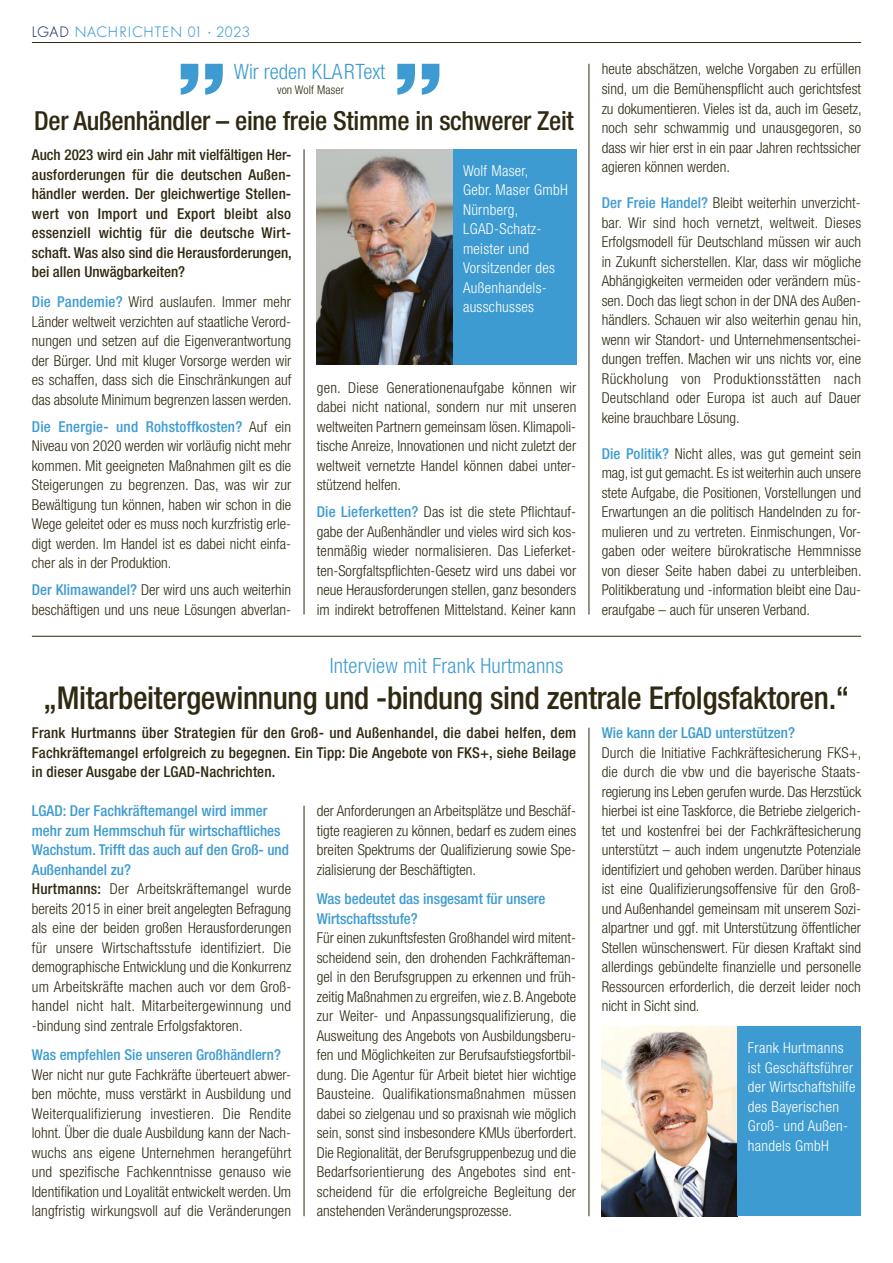
<style>
.page{position:relative;width:893px;height:1263px;background:#fff}
.page>*{position:absolute;margin:0;border:0;box-sizing:border-box;transform-origin:0 0}
.t1{font:800 expanded 78.6px "Helvetica Neue LT Std";color:#3d9bd1}
.t2{font:500 condensed 31.5px "Helvetica Neue LT Std";letter-spacing:-.01em;color:#2f2912}
.t3{font:500 condensed 26.25px "Helvetica Neue LT Std";letter-spacing:-.01em;color:#2f2912}
.t4{font:300 condensed 21.15px "Helvetica Neue LT Std";color:#3d9bd1}
.t5{font:300 condensed 21px "Helvetica Neue LT Std";letter-spacing:.01em;color:#3d9bd1}
.t6{font:300 condensed 15px/19.5px "Helvetica Neue LT Std";color:#2f2912;text-align:justify}
.t7{font:500 condensed 15px/19.5px "Helvetica Neue LT Std";color:#2f2912;text-align:justify}
.t8{font:300 condensed 15px/19.5px "Helvetica Neue LT Std";letter-spacing:.02em;color:#fff}
.t9{font:500 condensed 15px/19.5px "Helvetica Neue LT Std";color:#3d9bd1}
.t10{font:300 15px "Futura BQ";letter-spacing:.05em;color:#3d9bd1}
.t11{font:300 condensed 12px "Helvetica Neue LT Std";letter-spacing:.01em;color:#2f2912}
.s1{color:#2a3d67}
.s2{font-weight:500;color:#3d9bd1}
.s3{font-weight:500}
</style>
<div class="page">
<hr style="left:32px;top:42px;width:829px;height:1px;background:#2f2912">
<img style="left:602px;top:1027px;width:136px;height:189px">
<hr style="left:589px;top:64px;width:1px;height:550px;background:#2f2912">
<hr style="left:32px;top:636px;width:829px;height:1px;background:#2f2912">
<hr style="left:589px;top:728px;width:1px;height:488px;background:#2f2912">
<hr style="left:304px;top:806px;width:1px;height:410px;background:#2f2912">
<hr style="left:304px;top:149px;width:1px;height:465px;background:#2f2912">
<img style="left:317px;top:149px;width:136px;height:216px">
<div style="left:453px;top:149px;width:123px;height:216px;background:#3d9bd1"></div>
<div style="left:738px;top:1026px;width:123px;height:190px;background:#3d9bd1"></div>
<p class="t10" style="left:32px;top:23px;width:219px"><span class="s1">LGAD</span> NACHRICHTEN 01 · 2023</p>
<h1 class="t1" style="left:176px;top:41px;width:54px">”</h1>
<h3 class="t4" style="left:234px;top:59px;width:153px">Wir reden KLARText</h3>
<p class="t11" style="left:277px;top:83px;width:68px">von Wolf Maser</p>
<h1 class="t1" style="left:392px;top:41px;width:54px">”</h1>
<h3 class="t3" style="left:34px;top:105px;width:541px">Der Außenhändler – eine freie Stimme in schwerer Zeit</h3>
<p class="t7" style="left:32px;top:145px;width:261px">Auch 2023 wird ein Jahr mit vielfältigen Her&shy;ausforderungen für die deutschen Außen&shy;händler werden. Der gleichwertige Stellen&shy;wert von Import und Export bleibt also essenziell wichtig für die deutsche Wirt&shy;schaft. Was also sind die Herausforderungen, bei allen Unwägbarkeiten?</p>
<p class="t6" style="left:32px;top:292px;width:261px"><span class="s2">Die Pandemie?</span> Wird auslaufen. Immer mehr Länder weltweit verzichten auf staatliche Verord&shy;nungen und setzen auf die Eigenverantwortung der Bürger. Und mit kluger Vorsorge werden wir es schaffen, dass sich die Einschränkungen auf das absolute Minimum begrenzen lassen werden.</p>
<p class="t6" style="left:32px;top:416px;width:261px"><span class="s2">Die Energie- und Rohstoffkosten?</span> Auf ein Niveau von 2020 werden wir vorläufig nicht mehr kommen. Mit geeigneten Maßnahmen gilt es die Steigerungen zu begrenzen. Das, was wir zur Bewältigung tun können, haben wir schon in die Wege geleitet oder es muss noch kurzfristig erle&shy;digt werden. Im Handel ist es dabei nicht einfa&shy;cher als in der Produktion.</p>
<p class="t6" style="left:32px;top:580px;width:261px"><span class="s2">Der Klimawandel?</span> Der wird uns auch weiterhin beschäftigen und uns neue Lösungen abverlan-</p>
<p class="t8" style="left:463px;top:161px;width:106px">Wolf Maser,<br>Gebr. Maser GmbH<br>Nürnberg,<br>LGAD-Schatz&shy;meister und<br>Vorsitzender des<br>Außenhandels&shy;ausschusses</p>
<p class="t6" style="left:317px;top:377px;width:261px">gen. Diese Generationenaufgabe können wir dabei nicht national, sondern nur mit unseren weltweiten Partnern gemeinsam lösen. Klimapoli&shy;tische Anreize, Innovationen und nicht zuletzt der weltweit vernetzte Handel können dabei unter&shy;stützend helfen.</p>
<p class="t6" style="left:317px;top:502px;width:261px"><span class="s2">Die Lieferketten?</span> Das ist die stete Pflichtauf&shy;gabe der Außenhändler und vieles wird sich kos&shy;tenmäßig wieder normalisieren. Das Lieferket&shy;ten-Sorgfaltspflichten-Gesetz wird uns dabei vor neue Herausforderungen stellen, ganz besonders im indirekt betroffenen Mittelstand. Keiner kann</p>
<p class="t6" style="left:602px;top:59px;width:261px">heute abschätzen, welche Vorgaben zu erfüllen sind, um die Bemühenspflicht auch gerichtsfest zu dokumentieren. Vieles ist da, auch im Gesetz, noch sehr schwammig und unausgegoren, so dass wir hier erst in ein paar Jahren rechtssicher agieren können werden.</p>
<p class="t6" style="left:602px;top:193px;width:261px"><span class="s2">Der Freie Handel?</span> Bleibt weiterhin unverzicht&shy;bar. Wir sind hoch vernetzt, weltweit. Dieses Erfolgsmodell für Deutschland müssen wir auch in Zukunft sicherstellen. Klar, dass wir mögliche Abhängigkeiten vermeiden oder verändern müs&shy;sen. Doch das liegt schon in der DNA des Außen&shy;händlers. Schauen wir also weiterhin genau hin, wenn wir Standort- und Unternehmensentschei&shy;dungen treffen. Machen wir uns nichts vor, eine Rückholung von Produktionsstätten nach Deutschland oder Europa ist auch auf Dauer keine brauchbare Lösung.</p>
<p class="t6" style="left:602px;top:443px;width:261px"><span class="s2">Die Politik?</span> Nicht alles, was gut gemeint sein mag, ist gut gemacht. Es ist weiterhin auch unsere stete Aufgabe, die Positionen, Vorstellungen und Erwartungen an die politisch Handelnden zu for&shy;mulieren und zu vertreten. Einmischungen, Vor&shy;gaben oder weitere bürokratische Hemmnisse von dieser Seite haben dabei zu unterbleiben.<br>Politikberatung und -information bleibt eine Dau&shy;eraufgabe – auch für unseren Verband.</p>
<h3 class="t5" style="left:330px;top:653px;width:235px">Interview mit Frank Hurtmanns</h3>
<h2 class="t2" style="left:44px;top:679px;width:807px">„Mitarbeitergewinnung und -bindung sind zentrale Erfolgsfaktoren.“</h2>
<p class="t9" style="left:602px;top:723px;width:195px">Wie kann der LGAD unterstützen?</p>
<p class="t6" style="left:602px;top:743px;width:261px;text-align:left">Durch die Initiative Fachkräftesicherung FKS+, die durch die vbw und die bayerische Staats&shy;regierung ins Leben gerufen wurde. Das Herzstück hierbei ist eine Taskforce, die Betriebe zielgerich&shy;tet und kostenfrei bei der Fachkräftesicherung unterstützt – auch indem ungenutzte Potenziale identifiziert und gehoben werden. Darüber hinaus ist eine Qualifizierungsoffensive für den Groß&shy;und Außenhandel gemeinsam mit unserem Sozi&shy;alpartner und ggf. mit Unterstützung öffentlicher Stellen wünschenswert. Für diesen Kraftakt sind allerdings gebündelte finanzielle und personelle Ressourcen erforderlich, die derzeit leider noch nicht in Sicht sind.</p>
<p class="t7" style="left:32px;top:723px;width:546px">Frank Hurtmanns über Strategien für den Groß- und Außenhandel, die dabei helfen, dem Fachkräftemangel erfolgreich zu begegnen. Ein Tipp: Die Angebote von FKS+, siehe Beilage in dieser Ausgabe der LGAD-Nachrichten.</p>
<p class="t6" style="left:32px;top:801px;width:261px;text-align:left"><span class="s2">LGAD: Der Fachkräftemangel wird immer mehr zum Hemmschuh für wirtschaftliches Wachstum. Trifft das auch auf den Groß- und Außenhandel zu?<br></span><span class="s3">Hurtmanns:</span> Der Arbeitskräftemangel wurde bereits 2015 in einer breit angelegten Befragung als eine der beiden großen Herausforderungen für unsere Wirtschaftsstufe identifiziert. Die demographische Entwicklung und die Konkurrenz um Arbeitskräfte machen auch vor dem Groß&shy;handel nicht halt. Mitarbeitergewinnung und -bindung sind zentrale Erfolgsfaktoren.</p>
<p class="t9" style="left:32px;top:1045px;width:251px">Was empfehlen Sie unseren Großhändlern?</p>
<p class="t6" style="left:32px;top:1064px;width:261px">Wer nicht nur gute Fachkräfte überteuert abwer&shy;ben möchte, muss verstärkt in Ausbildung und Weiterqualifizierung investieren. Die Rendite lohnt. Über die duale Ausbildung kann der Nach&shy;wuchs ans eigene Unternehmen herangeführt und spezifische Fachkenntnisse genauso wie Identifikation und Loyalität entwickelt werden. Um langfristig wirkungsvoll auf die Veränderungen</p>
<p class="t6" style="left:317px;top:801px;width:261px">der Anforderungen an Arbeitsplätze und Beschäf&shy;tigte reagieren zu können, bedarf es zudem eines breiten Spektrums der Qualifizierung sowie Spe&shy;zialisierung der Beschäftigten.</p>
<p class="t9" style="left:317px;top:889px;width:230px">Was bedeutet das insgesamt für unsere<br>Wirtschaftsstufe?</p>
<p class="t6" style="left:317px;top:928px;width:261px">Für einen zukunftsfesten Großhandel wird mitent&shy;scheidend sein, den drohenden Fachkräfteman&shy;gel in den Berufsgruppen zu erkennen und früh&shy;zeitig Maßnahmen zu ergreifen, wie z.B. Angebote zur Weiter- und Anpassungsqualifizierung, die Ausweitung des Angebots von Ausbildungsberu&shy;fen und Möglichkeiten zur Berufsaufstiegsfortbil&shy;dung. Die Agentur für Arbeit bietet hier wichtige Bausteine. Qualifikationsmaßnahmen müssen dabei so zielgenau und so praxisnah wie möglich sein, sonst sind insbesondere KMUs überfordert.<br>Die Regionalität, der Berufsgruppenbezug und die Bedarfsorientierung des Angebotes sind ent&shy;scheidend für die erfolgreiche Begleitung der anstehenden Veränderungsprozesse.</p>
<p class="t8" style="left:748px;top:1038px;width:109px">Frank Hurtmanns ist Geschäftsführer der Wirtschaftshilfe des Bayerischen<br>Groß- und Außen&shy;handels GmbH</p>
</div>
